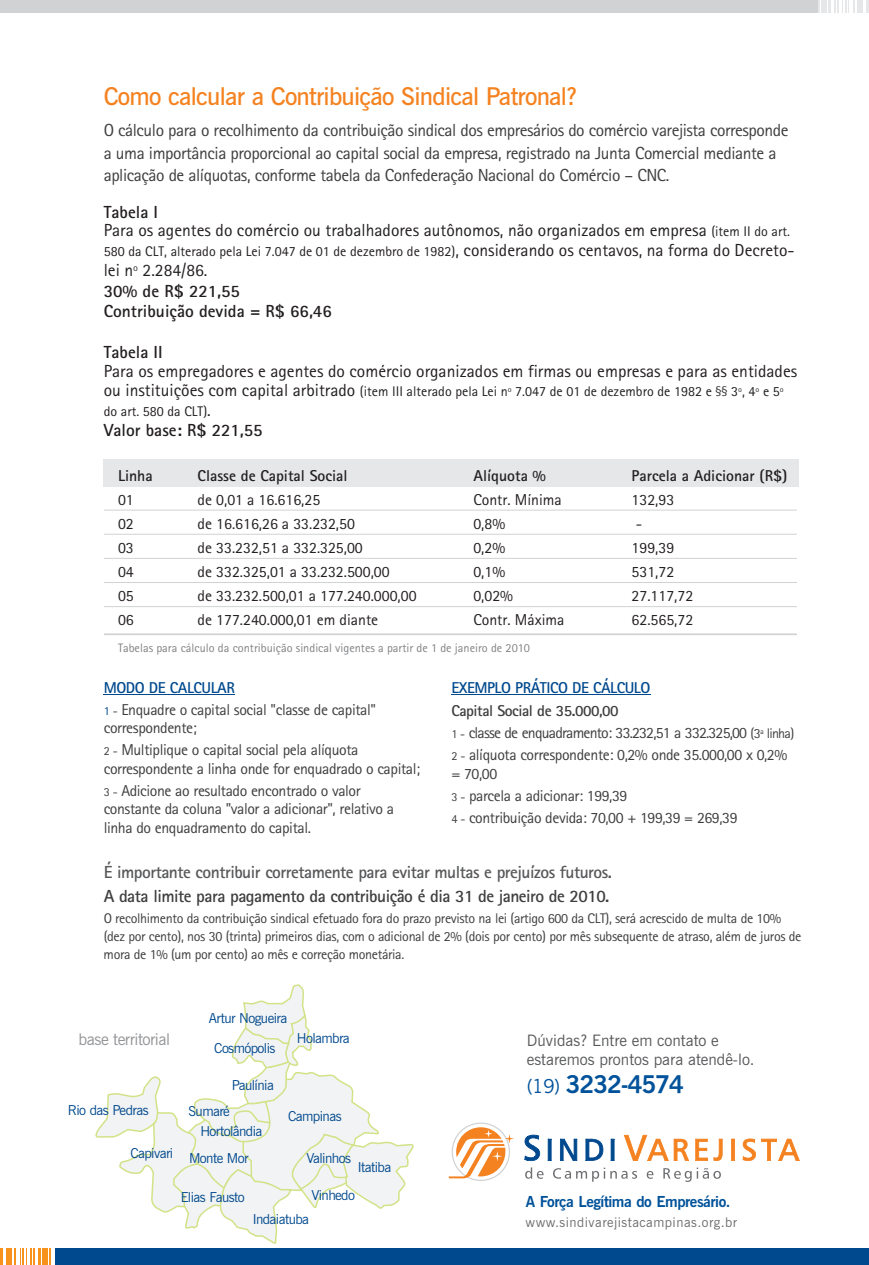
<style>
.page{position:relative;width:869px;height:1265px;background:#fff}
.page>*{position:absolute;margin:0;border:0;box-sizing:border-box;transform-origin:0 0}
.t1{font:600 24.5px "News Gothic BT";letter-spacing:-.03em;color:#f58220}
.t2{font:700 24.5px "News Gothic BT";letter-spacing:-.045em;color:#01529a}
.t3{font:17.5px/22.4px "Agfa Rotis Sans Serif";letter-spacing:-.025em;color:#3e3e3f}
.t4{font:17.5px/18.9px "Agfa Rotis Sans Serif";color:#231f20}
.t5{font:700 17.5px "Agfa Rotis Sans Serif";letter-spacing:-.03em;color:#57585a}
.t6{font:700 17.5px/20.8px "Agfa Rotis Sans Serif";color:#231f20}
.t7{font:700 17.5px "Agfa Rotis Sans Serif";letter-spacing:-.03em;color:#3e3e3f}
.t8{font:16.28px "News Gothic BT";letter-spacing:-.03em;color:#939598}
.t9{font:15.75px/22.1px "Agfa Rotis Sans Serif";letter-spacing:-.025em;color:#3e3e3f}
.t10{font:15.75px "Agfa Rotis Sans Serif";color:#231f20}
.t11{font:700 15.75px "Agfa Rotis Sans Serif";color:#231f20}
.t12{font:15.75px/18.9px "News Gothic BT";color:#57585a}
.t13{font:700 15.75px "Agfa Rotis Sans Serif";letter-spacing:-.03em;color:#01498e}
.t14{font:700 15.22px "News Gothic BT";letter-spacing:-.03em;color:#01529a}
.t15{font:14px/18px "Agfa Rotis Sans Serif";letter-spacing:-.025em;color:#3e3e3f}
.t16{font:14px/19.8px "Agfa Rotis Sans Serif";color:#231f20}
.t17{font:13.65px/24.2px "News Gothic BT";letter-spacing:-.04em;color:#01498e}
.t18{font:13.3px "News Gothic BT";letter-spacing:.035em;color:#6c6d70}
.t19{font:12.25px "Agfa Rotis Sans Serif";color:#808285}
.s1{font-weight:700}
.s2{font-size:14px}
.s3{font-size:17.5px}
.s4{font-size:12.25px}
.s5{font-weight:700;color:#01498e}
.s6{font-size:12.25px;color:#01498e}
.s7{font-weight:400;font-size:19.25px}
</style>
<div class="page">
<div style="left:56px;top:1248px;width:812px;height:17px;background:#01498e"></div>
<hr style="left:38px;top:1248px;width:3px;height:17px;background:#f7931d">
<svg style="left:46px;top:1248px;width:5px;height:17px"></svg>
<hr style="left:9px;top:1248px;width:3px;height:17px;background:#f7931d">
<svg style="left:0;top:1248px;width:8px;height:17px"></svg>
<svg style="left:15px;top:1248px;width:20px;height:17px"></svg>
<hr style="left:42px;top:1248px;width:3px;height:17px;background:#f7931d">
<div style="left:0;top:0;width:818px;height:12px;background:#d1d2d4"></div>
<svg style="left:818px;top:0;width:50px;height:12px"></svg>
<hr style="left:104px;top:694px;width:131px;height:1px;background:#01498e">
<svg style="left:448px;top:1127px;width:65px;height:51px"></svg>
<svg style="left:525px;top:1167px;width:195px;height:15px"></svg>
<svg style="left:623px;top:1135px;width:176px;height:26px"></svg>
<svg style="left:524px;top:1135px;width:90px;height:26px"></svg>
<div style="left:103px;top:460px;width:695px;height:27px;background:#e6e7e9"></div>
<hr style="left:104px;top:510px;width:692px;height:1px;background:#d1d2d4">
<hr style="left:104px;top:534px;width:692px;height:1px;background:#d1d2d4">
<hr style="left:104px;top:558px;width:692px;height:1px;background:#d1d2d4">
<hr style="left:104px;top:582px;width:692px;height:1px;background:#d1d2d4">
<hr style="left:104px;top:606px;width:692px;height:1px;background:#d1d2d4">
<hr style="left:104px;top:633px;width:692px;height:2px;background:#d1d2d4">
<hr style="left:451px;top:694px;width:199px;height:1px;background:#01498e">
<svg style="left:95px;top:984px;width:319px;height:260px"></svg>
<h1 class="t1" style="left:104px;top:87px;width:474px">Como calcular a Contribuição Sindical Patronal?</h1>
<p class="t3" style="left:104px;top:121px;width:686px">O cálculo para o recolhimento da contribuição sindical dos empresários do comércio varejista corresponde a uma importância proporcional ao capital social da empresa, registrado na Junta Comercial mediante a aplicação de alíquotas, conforme tabela da Confederação Nacional do Comércio – CNC.</p>
<p class="t4" style="left:104px;top:204px;width:687px"><span class="s1">Tabela I<br></span>Para os agentes do comércio ou trabalhadores autônomos, não organizados em empresa <span class="s2">(item II do art.</span></p>
<p class="t16" style="left:104px;top:243px;width:692px">580 da CLT, alterado pela Lei 7.047 de 01 de dezembro de 1982)<span class="s3">, considerando os centavos, na forma do Decreto-</span></p>
<p class="t4" style="left:104px;top:262px;width:105px">lei nº 2.284/86.</p>
<p class="t6" style="left:104px;top:282px;width:229px">30% de R$ 221,55<br>Contribuição devida = R$ 66,46</p>
<p class="t6" style="left:104px;top:343px;width:60px">Tabela II</p>
<p class="t4" style="left:104px;top:363px;width:694px">Para os empregadores e agentes do comércio organizados em firmas ou empresas e para as entidades</p>
<p class="t16" style="left:104px;top:383px;width:681px"><span class="s3">ou instituições com capital arbitrado</span> (item III alterado pela Lei nº 7.047 de 01 de dezembro de 1982 e §§ 3º, 4º e 5º do art. 580 da CLT)<span class="s3">.</span></p>
<p class="t6" style="left:104px;top:421px;width:160px">Valor base: R$ 221,55</p>
<p class="t11" style="left:118px;top:469px;width:36px">Linha</p>
<p class="t11" style="left:197px;top:469px;width:151px">Classe de Capital Social</p>
<p class="t11" style="left:473px;top:469px;width:74px">Alíquota %</p>
<p class="t11" style="left:631px;top:469px;width:157px">Parcela a Adicionar (R$)</p>
<p class="t10" style="left:118px;top:494px;width:17px">01</p>
<p class="t10" style="left:197px;top:494px;width:124px">de 0,01 a 16.616,25</p>
<p class="t10" style="left:473px;top:494px;width:90px">Contr. Mínima</p>
<p class="t10" style="left:631px;top:494px;width:44px">132,93</p>
<p class="t10" style="left:118px;top:518px;width:17px">02</p>
<p class="t10" style="left:197px;top:518px;width:159px">de 16.616,26 a 33.232,50</p>
<p class="t10" style="left:473px;top:518px;width:33px">0,8%</p>
<p class="t10" style="left:635px;top:518px;width:8px">-</p>
<p class="t10" style="left:118px;top:542px;width:17px">03</p>
<p class="t10" style="left:197px;top:542px;width:167px">de 33.232,51 a 332.325,00</p>
<p class="t10" style="left:473px;top:542px;width:33px">0,2%</p>
<p class="t10" style="left:631px;top:542px;width:44px">199,39</p>
<p class="t10" style="left:118px;top:566px;width:17px">04</p>
<p class="t10" style="left:197px;top:566px;width:193px">de 332.325,01 a 33.232.500,00</p>
<p class="t10" style="left:473px;top:566px;width:33px">0,1%</p>
<p class="t10" style="left:631px;top:566px;width:44px">531,72</p>
<p class="t10" style="left:118px;top:590px;width:17px">05</p>
<p class="t10" style="left:197px;top:590px;width:220px">de 33.232.500,01 a 177.240.000,00</p>
<p class="t10" style="left:473px;top:590px;width:41px">0,02%</p>
<p class="t10" style="left:631px;top:590px;width:63px">27.117,72</p>
<p class="t10" style="left:118px;top:614px;width:17px">06</p>
<p class="t10" style="left:197px;top:614px;width:182px">de 177.240.000,01 em diante</p>
<p class="t10" style="left:473px;top:614px;width:92px">Contr. Máxima</p>
<p class="t10" style="left:631px;top:614px;width:63px">62.565,72</p>
<p class="t19" style="left:118px;top:643px;width:413px">Tabelas para cálculo da contribuição sindical vigentes a partir de 1 de janeiro de 2010</p>
<p class="t13" style="left:451px;top:682px;width:200px">EXEMPLO PRÁTICO DE CÁLCULO</p>
<p class="t9" style="left:451px;top:701px;width:344px"><span class="s1">Capital Social de 35.000,00<br></span><span class="s4">1 -</span> classe de enquadramento: 33.232,51 a 332.325,00 <span class="s2">(3ª linha)<br></span><span class="s4">2 -</span> alíquota correspondente: 0,2% onde 35.000,00 x 0,2%</p>
<p class="t9" style="left:451px;top:764px;width:287px">= 70,00<br><span class="s4">3 -</span> parcela a adicionar: 199,39<br><span class="s4">4 -</span> contribuição devida: 70,00 + 199,39 = 269,39</p>
<p class="t9" style="left:104px;top:678px;width:274px"><span class="s5">MODO DE CALCULAR<br></span><span class="s6">1</span> <span class="s4">-</span> Enquadre o capital social "classe de capital"</p>
<p class="t9" style="left:104px;top:719px;width:256px">correspondente;<br><span class="s4">2 -</span> Multiplique o capital social pela alíquota</p>
<p class="t9" style="left:104px;top:759px;width:318px">correspondente a linha onde for enquadrado o capital;<br><span class="s4">3 -</span> Adicione ao resultado encontrado o valor</p>
<p class="t9" style="left:104px;top:801px;width:292px;line-height:18.4px">constante da coluna "valor a adicionar", relativo a linha do enquadramento do capital.</p>
<p class="t5" style="left:104px;top:866px;width:509px">É importante contribuir corretamente para evitar multas e prejuízos futuros.</p>
<p class="t7" style="left:104px;top:890px;width:507px">A data limite para pagamento da contribuição é dia 31 de janeiro de 2010.</p>
<p class="t15" style="left:104px;top:911px;width:699px">O recolhimento da contribuição sindical efetuado fora do prazo previsto na lei (artigo 600 da CLT), será acrescido de multa de 10% (dez por cento), nos 30 (trinta) primeiros dias, com o adicional de 2% (dois por cento) por mês subsequente de atraso, além de juros de mora de 1% (um por cento) ao mês e correção monetária.</p>
<p class="t8" style="left:78px;top:1033px;width:93px">base territorial</p>
<p class="t17" style="left:209px;top:1007px;width:80px">Artur Nogueira</p>
<p class="t17" style="left:214px;top:1037px;width:63px">Cosmópolis</p>
<p class="t17" style="left:232px;top:1074px;width:44px">Paulínia</p>
<p class="t17" style="left:297px;top:1028px;width:55px">Holambra</p>
<p class="t17" style="left:68px;top:1099px;width:82px">Rio das Pedras</p>
<p class="t17" style="left:188px;top:1100px;width:43px">Sumaré</p>
<p class="t17" style="left:288px;top:1105px;width:55px">Campinas</p>
<p class="t17" style="left:130px;top:1121px;width:134px;text-indent:70px">Hortolândia<br>Capivari Monte Mor</p>
<p class="t17" style="left:181px;top:1186px;width:65px">Elias Fausto</p>
<p class="t17" style="left:252px;top:1208px;width:58px">Indaiatuba</p>
<p class="t17" style="left:306px;top:1148px;width:46px">Valinhos</p>
<p class="t17" style="left:357px;top:1157px;width:35px">Itatiba</p>
<p class="t17" style="left:311px;top:1184px;width:45px">Vinhedo</p>
<p class="t12" style="left:526px;top:1032px;width:229px">Dúvidas? Entre em contato e estaremos prontos para atendê-lo.</p>
<h1 class="t2" style="left:526px;top:1074px;width:158px"><span class="s7">(19)</span> 3232-4574</h1>
<p class="t14" style="left:525px;top:1196px;width:206px">A Força Legítima do Empresário.</p>
<p class="t18" style="left:525px;top:1217px;width:213px">www.sindivarejistacampinas.org.br</p>
</div>
